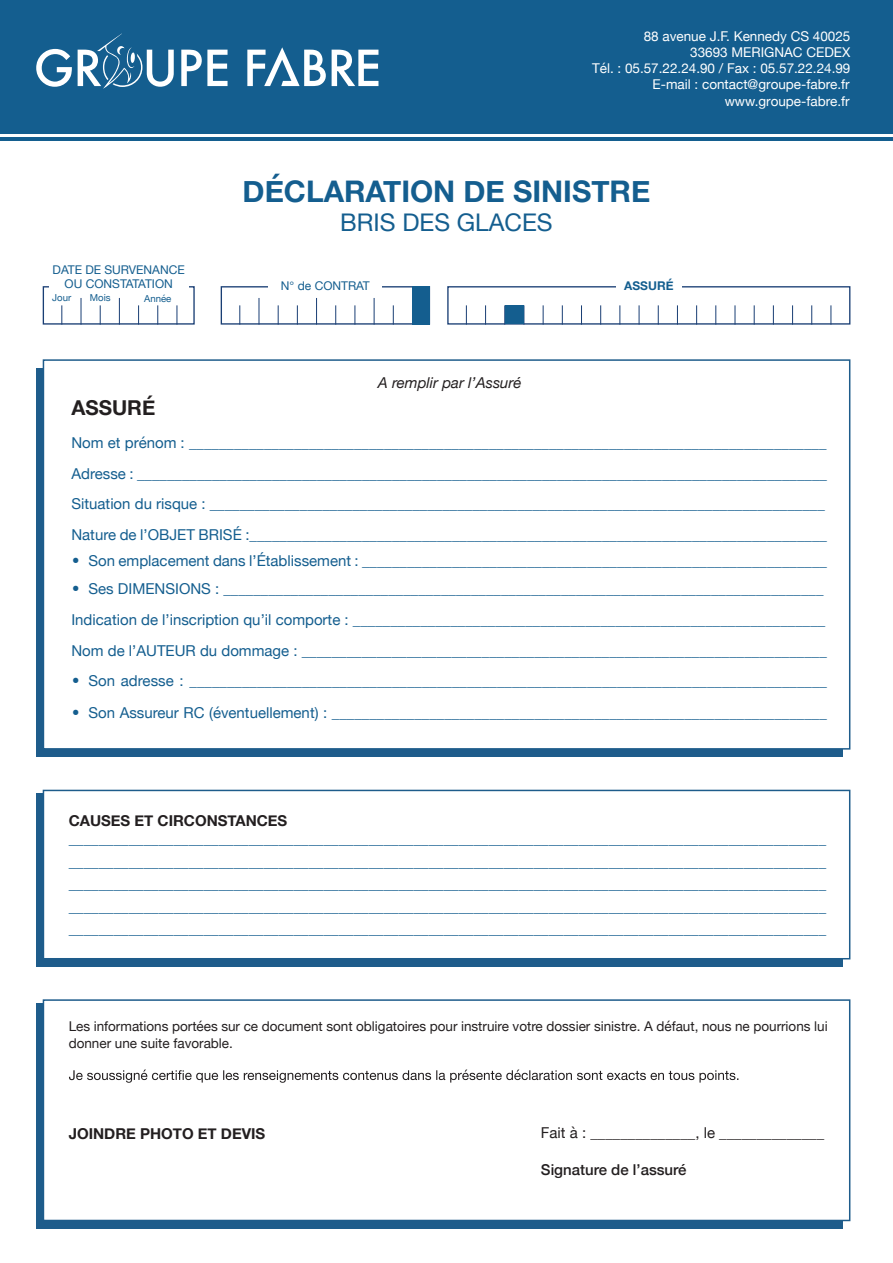
<style>
.page{position:relative;width:893px;height:1263px;background:#fff}
.page>*{position:absolute;margin:0;border:0;box-sizing:border-box;transform-origin:0 0}
.t1{font:700 29.7px "Helvetica Neue";color:#145e8f}
.t2{font:24.3px "Helvetica Neue";color:#145e8f}
.t3{font:700 20.55px "Helvetica Neue";color:#231f20}
.t4{font:15px/30.8px "Helvetica Neue";color:#145e8f}
.t5{font:700 15px "Helvetica Neue";color:#231f20}
.t6{font:15px "Helvetica Neue";color:#231f20}
.t7{font:italic 15px "Helvetica Neue";color:#231f20}
.t8{font:500 15px "Helvetica Neue";color:#231f20}
.t9{font:13.5px/16.2px "Helvetica Neue";color:#231f20}
.t10{font:13.5px/16.2px "Helvetica Neue";color:#fff;text-align:right}
.t11{font:12px/14.4px "Helvetica Neue";color:#145e8f;text-align:center}
.t12{font:700 12px "Helvetica Neue";color:#145e8f}
.t13{font:9.6px "Helvetica Neue";color:#145e8f}
.s1{font-size:24px}
</style>
<div class="page">
<div style="left:0;top:0;width:893px;height:134px;background:#145e8f"></div>
<hr style="left:0;top:137px;width:893px;height:4px;background:#145e8f">
<div style="left:43px;top:286px;width:152px;height:39px;border:1px solid #193e74"></div>
<div style="left:49px;top:262px;width:139px;height:26px;background:#fff"></div>
<svg style="left:61px;top:305px;width:1px;height:20px"></svg>
<svg style="left:100px;top:305px;width:1px;height:20px"></svg>
<svg style="left:157px;top:305px;width:1px;height:20px"></svg>
<svg style="left:119px;top:298px;width:1px;height:27px"></svg>
<svg style="left:177px;top:305px;width:1px;height:20px"></svg>
<svg style="left:81px;top:298px;width:1px;height:27px"></svg>
<svg style="left:138px;top:305px;width:1px;height:20px"></svg>
<div style="left:221px;top:286px;width:209px;height:39px;border:1px solid #193e74"></div>
<div style="left:269px;top:279px;width:113px;height:11px;background:#fff"></div>
<svg style="left:239px;top:305px;width:1px;height:20px"></svg>
<svg style="left:278px;top:305px;width:1px;height:20px"></svg>
<svg style="left:335px;top:305px;width:1px;height:20px"></svg>
<svg style="left:393px;top:305px;width:1px;height:20px"></svg>
<svg style="left:297px;top:305px;width:1px;height:20px"></svg>
<svg style="left:355px;top:305px;width:1px;height:20px"></svg>
<svg style="left:259px;top:298px;width:1px;height:27px"></svg>
<svg style="left:316px;top:298px;width:1px;height:27px"></svg>
<svg style="left:374px;top:298px;width:1px;height:27px"></svg>
<div style="left:412px;top:286px;width:18px;height:39px;background:#145e8f"></div>
<div style="left:447px;top:286px;width:403px;height:39px;border:1px solid #193e74"></div>
<div style="left:616px;top:279px;width:65px;height:11px;background:#fff"></div>
<svg style="left:466px;top:305px;width:1px;height:20px"></svg>
<svg style="left:600px;top:305px;width:1px;height:20px"></svg>
<svg style="left:504px;top:305px;width:1px;height:20px"></svg>
<svg style="left:639px;top:305px;width:1px;height:20px"></svg>
<svg style="left:735px;top:305px;width:1px;height:20px"></svg>
<svg style="left:562px;top:305px;width:1px;height:20px"></svg>
<svg style="left:696px;top:305px;width:1px;height:20px"></svg>
<svg style="left:792px;top:305px;width:1px;height:20px"></svg>
<svg style="left:524px;top:305px;width:1px;height:20px"></svg>
<svg style="left:658px;top:305px;width:1px;height:20px"></svg>
<svg style="left:754px;top:305px;width:1px;height:20px"></svg>
<svg style="left:581px;top:305px;width:1px;height:20px"></svg>
<svg style="left:715px;top:305px;width:1px;height:20px"></svg>
<svg style="left:811px;top:305px;width:1px;height:20px"></svg>
<svg style="left:831px;top:305px;width:1px;height:20px"></svg>
<svg style="left:485px;top:305px;width:1px;height:20px"></svg>
<svg style="left:619px;top:305px;width:1px;height:20px"></svg>
<svg style="left:543px;top:305px;width:1px;height:20px"></svg>
<svg style="left:677px;top:305px;width:1px;height:20px"></svg>
<svg style="left:773px;top:305px;width:1px;height:20px"></svg>
<div style="left:505px;top:305px;width:19px;height:19px;background:#145e8f"></div>
<div style="left:36px;top:369px;width:806px;height:388px;background:#1e5c8b"></div>
<div style="left:43px;top:359px;width:807px;height:391px;background:#fff;border:2px solid #1e5c8b"></div>
<div style="left:36px;top:793px;width:806px;height:174px;background:#1e5c8b"></div>
<div style="left:43px;top:790px;width:807px;height:169px;background:#fff;border:2px solid #1e5c8b"></div>
<div style="left:36px;top:1003px;width:806px;height:225px;background:#1e5c8b"></div>
<div style="left:43px;top:999px;width:807px;height:222px;background:#fff;border:2px solid #1e5c8b"></div>
<svg style="left:69px;top:1069px;width:669px;height:14px"></svg>
<svg style="left:36px;top:49px;width:36px;height:38px"></svg>
<svg style="left:181px;top:50px;width:47px;height:36px"></svg>
<svg style="left:332px;top:50px;width:46px;height:36px"></svg>
<svg style="left:247px;top:47px;width:79px;height:39px"></svg>
<svg style="left:78px;top:33px;width:96px;height:56px"></svg>
<p class="t10" style="left:592px;top:29px;width:260px">88 avenue J.F. Kennedy CS 40025<br>33693 MERIGNAC CEDEX<br>Tél. : 05.57.22.24.90 / Fax : 05.57.22.24.99<br>E-mail : contact@groupe-fabre.fr www.groupe-fabre.fr</p>
<p class="t11" style="left:53px;top:263px;width:134px">DATE DE SURVENANCE<br>OU CONSTATATION</p>
<p class="t13" style="left:52px;top:291px;width:21px">Jour</p>
<p class="t13" style="left:90px;top:291px;width:22px">Mois</p>
<p class="t13" style="left:144px;top:291px;width:29px">Année</p>
<h3 class="t3" style="left:71px;top:391px;width:85px">ASSURÉ</h3>
<h1 class="t1" style="left:243px;top:168px;width:409px">DÉCLARATION DE SINISTRE</h1>
<h2 class="t2" style="left:340px;top:204px;width:214px">BRIS DES GLACES</h2>
<p class="t11" style="left:281px;top:279px;width:90px">N° de CONTRAT</p>
<p class="t12" style="left:624px;top:277px;width:51px">ASSURÉ</p>
<p class="t7" style="left:378px;top:372px;width:145px">A remplir par l’Assuré</p>
<p class="t4" style="left:71px;top:428px;width:757px">Nom et prénom : _____________________________________________________________________________________ Adresse : ____________________________________________________________________________________________ Situation du risque : __________________________________________________________________________________ Nature de l’OBJET BRISÉ :_____________________________________________________________________________</p>
<p class="t4" style="left:71px;top:546px;width:757px"><span class="s1">•</span> Son emplacement dans l’Établissement : ______________________________________________________________</p>
<p class="t4" style="left:71px;top:574px;width:757px"><span class="s1">•</span> Ses DIMENSIONS : ________________________________________________________________________________<br>Indication de l’inscription qu’il comporte : _______________________________________________________________<br>Nom de l’AUTEUR du dommage : ______________________________________________________________________</p>
<p class="t4" style="left:71px;top:667px;width:757px"><span class="s1">•</span> Son adresse : _____________________________________________________________________________________</p>
<p class="t4" style="left:71px;top:698px;width:757px"><span class="s1">•</span> Son Assureur RC (éventuellement) : __________________________________________________________________</p>
<p class="t5" style="left:69px;top:808px;width:220px">CAUSES ET CIRCONSTANCES</p>
<p class="t4" style="left:69px;top:829px;width:759px;line-height:22.5px;text-align:justify">_____________________________________________________________________________________________________ _____________________________________________________________________________________________________ _____________________________________________________________________________________________________ _____________________________________________________________________________________________________ _____________________________________________________________________________________________________</p>
<p class="t9" style="left:69px;top:1019px;width:760px">Les informations portées sur ce document sont obligatoires pour instruire votre dossier sinistre. A défaut, nous ne pourrions lui donner une suite favorable.</p>
<p class="t5" style="left:69px;top:1121px;width:198px">JOINDRE PHOTO ET DEVIS</p>
<p class="t6" style="left:541px;top:1122px;width:285px">Fait à : ______________, le ______________</p>
<p class="t8" style="left:541px;top:1158px;width:147px">Signature de l’assuré</p>
</div>
